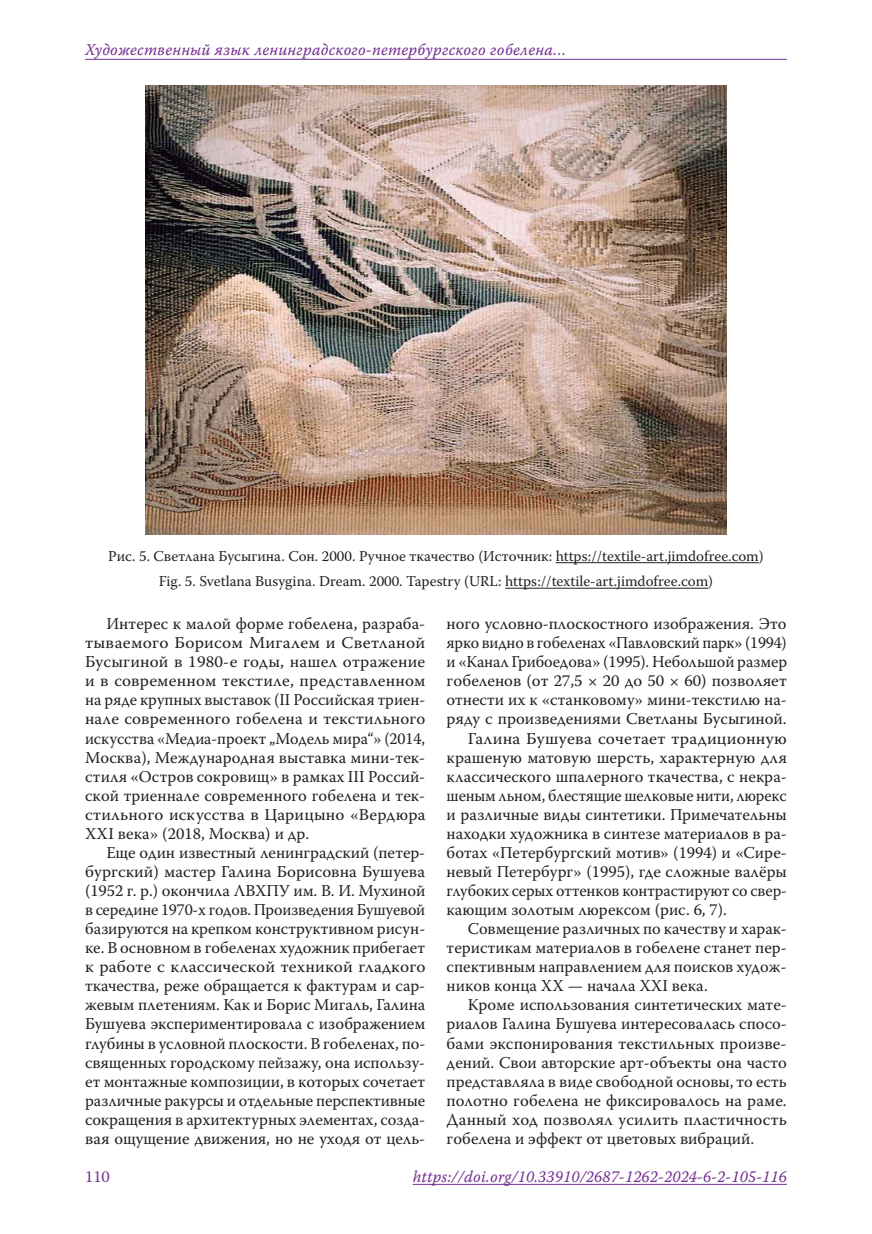
<style>
.page{position:relative;width:872px;height:1234px;background:#fff}
.page>*{position:absolute;margin:0;border:0;box-sizing:border-box;transform-origin:0 0}
.Body{font:16.5px/19px "Warnock Pro";color:#231f20;text-align:justify}
.Body-2{font:16.5px/19px "Warnock Pro";color:#231f20;text-align:justify;scale:1.05 1}
.t1{font:16.5px "Warnock Pro It Capt";letter-spacing:.01em;color:#763193;scale:.95 1}
.t2{font:16.5px "Warnock Pro";color:#763193}
.RIS{font:15px "Warnock Pro";color:#231f20}
</style>
<div class="page">
<hr style="left:413px;top:1183px;width:374px;height:1px;background:#763193">
<hr style="left:85px;top:59px;width:702px;height:1px;background:#763193">
<img style="left:145px;top:85px;width:581px;height:449px">
<hr style="left:556px;top:562px;width:203px;height:1px;background:#231f20">
<hr style="left:505px;top:587px;width:203px;height:1px;background:#231f20">
<p class="t1" style="left:85px;top:39px;width:508px">Художественный язык ленинградского-петербургского гобелена…</p>
<p class="RIS" style="left:108px;top:546px;width:657px">Рис. 5. Светлана Бусыгина. Сон. 2000. Ручное ткачество (Источник: https://textile-art.jimdofree.com)</p>
<p class="RIS" style="left:159px;top:572px;width:556px">Fig. 5. Svetlana Busygina. Dream. 2000. Tapestry (URL: https://textile-art.jimdofree.com)</p>
<p class="Body" style="left:85px;top:613px;width:342px;text-indent:21px">Интерес к малой форме гобелена, разраба&shy;тываемого Борисом Мигалем и Светланой Бусыгиной в 1980-е годы, нашел отражение и в современном текстиле, представленном на ряде крупных выставок (II Российская триен&shy;нале современного гобелена и текстильного искусства «Медиа-проект „Модель мира“» (2014, Москва), Международная выставка мини-тек&shy;стиля «Остров сокровищ» в рамках III Россий&shy;ской триеннале современного гобелена и тек&shy;стильного искусства в Царицыно «Вердюра XXI века» (2018, Москва) и др.</p>
<p class="Body" style="left:85px;top:842px;width:342px;text-indent:21px">Еще один известный ленинградский (петер&shy;бургский) мастер Галина Борисовна Бушуева (1952 г. р.) окончила ЛВХПУ им. В. И. Мухиной в середине 1970-х годов. Произведения Бушуевой базируются на крепком конструктивном рисун&shy;ке. В основном в гобеленах художник прибегает к работе с классической техникой гладкого ткачества, реже обращается к фактурам и сар&shy;жевым плетениям. Как и Борис Мигаль, Галина Бушуева экспериментировала с изображением глубины в условной плоскости. В гобеленах, по&shy;священных городскому пейзажу, она использу&shy;ет монтажные композиции, в которых сочетает различные ракурсы и отдельные перспективные сокращения в архитектурных элементах, созда&shy;вая ощущение движения, но не уходя от цель-</p>
<p class="Body" style="left:446px;top:613px;width:342px">ного условно-плоскостного изображения. Это ярко видно в гобеленах «Павловский парк» (1994) и «Канал Грибоедова» (1995). Небольшой размер гобеленов (от 27,5 × 20 до 50 × 60) позволяет отнести их к «станковому» мини-текстилю на&shy;ряду с произведениями Светланы Бусыгиной.</p>
<p class="Body-2" style="left:446px;top:728px;width:325px;text-indent:21px">Галина Бушуева сочетает традиционную крашеную матовую шерсть, характерную для классического шпалерного ткачества, с некра&shy;шеным льном, блестящие шелковые нити, люрекс и различные виды синтетики. Примечательны находки художника в синтезе материалов в ра&shy;ботах «Петербургский мотив» (1994) и «Сире&shy;невый Петербург» (1995), где сложные валёры глубоких серых оттенков контрастируют со свер&shy;кающим золотым люрексом (рис. 6, 7).</p>
<p class="Body" style="left:446px;top:918px;width:342px;text-indent:21px">Совмещение различных по качеству и харак&shy;теристикам материалов в гобелене станет пер&shy;спективным направлением для поисков худож&shy;ников конца XX — начала XXI века.</p>
<p class="Body" style="left:446px;top:994px;width:342px;text-indent:21px">Кроме использования синтетических мате&shy;риалов Галина Бушуева интересовалась спосо&shy;бами экспонирования текстильных произве&shy;дений. Свои авторские арт-объекты она часто представляла в виде свободной основы, то есть полотно гобелена не фиксировалось на раме.<br>Данный ход позволял усилить пластичность гобелена и эффект от цветовых вибраций.</p>
<p class="t2" style="left:85px;top:1166px;width:26px">110</p>
<p class="t1" style="left:413px;top:1166px;width:395px">https://doi.org/10.33910/2687-1262-2024-6-2-105-116</p>
</div>
